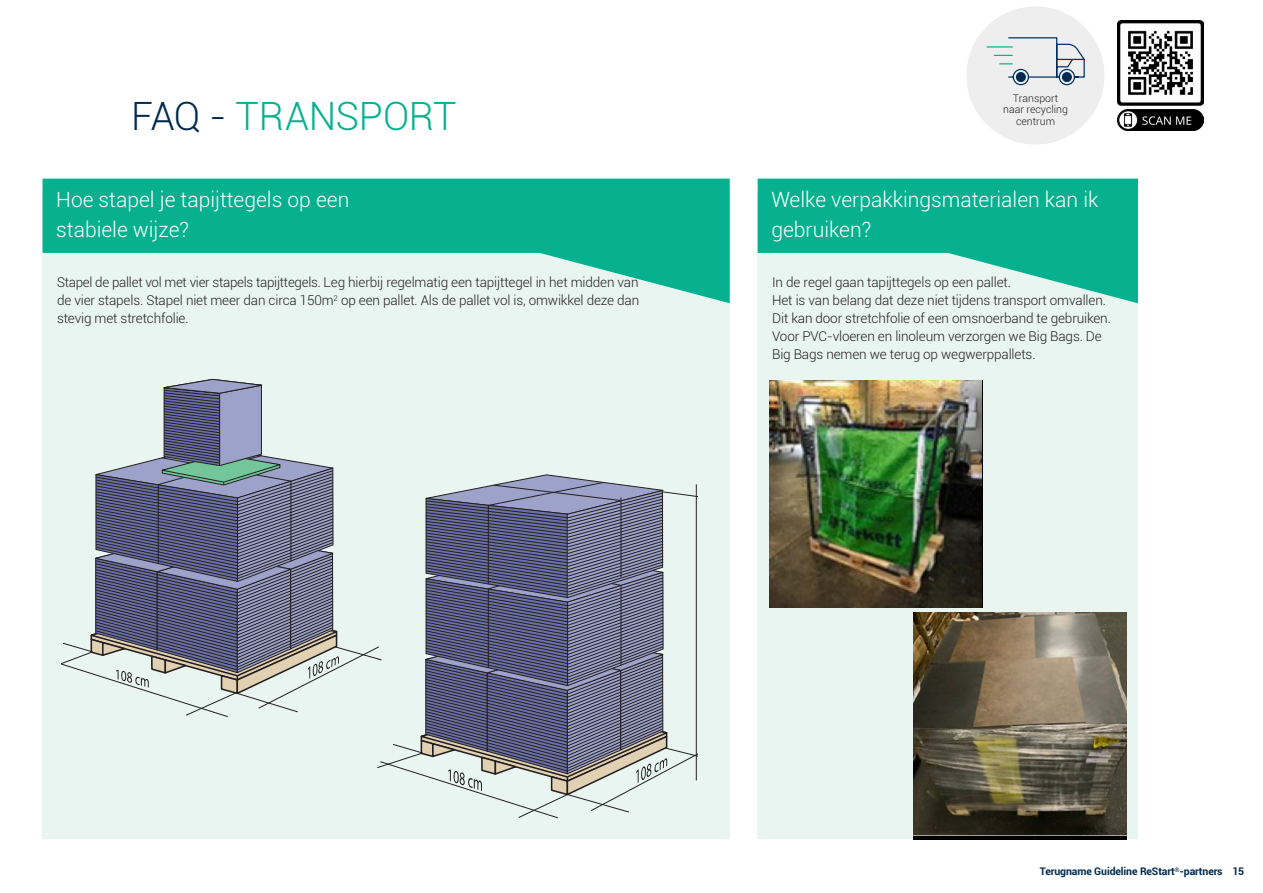
<style>
.page{position:relative;width:1263px;height:893px;background:#fff}
.page>*{position:absolute;margin:0;border:0;box-sizing:border-box;transform-origin:0 0}
.Intro_mono_-_12_18{font:300 39px "Roboto";letter-spacing:-.01em;color:#07b18f}
.t1{font:300 21px/30px "Roboto";color:#fff}
.t2{font:300 13.5px/18px "Roboto";letter-spacing:-.01em;color:#231f20;text-align:justify}
.t3{font:700 10.5px "Roboto";letter-spacing:-.01em;color:#00294e}
.t4{font:300 10.5px "Roboto";color:#231f20}
.s1{color:#00294e}
</style>
<div class="page">
<div style="left:43px;top:191px;width:687px;height:648px;background:#e8f5f0"></div>
<svg style="left:43px;top:179px;width:687px;height:124px;fill:#07b18f"></svg>
<img style="left:1118px;top:20px;width:85px;height:111px">
<div style="left:966px;top:6px;width:138px;height:139px;background:#eeeeef;border-radius:50%"></div>
<svg style="left:994px;top:37px;width:91px;height:49px"></svg>
<hr style="left:987px;top:46px;width:25px;height:2px;background:#07b18f">
<div style="left:1016px;top:73px;width:9px;height:8px;background:#00294e;border-radius:50%"></div>
<div style="left:1016px;top:72px;width:10px;height:10px;border:1px solid #003059;border-radius:50%"></div>
<div style="left:1062px;top:73px;width:9px;height:8px;background:#00294e;border-radius:50%"></div>
<div style="left:1062px;top:72px;width:10px;height:10px;border:1px solid #003059;border-radius:50%"></div>
<svg style="left:61px;top:379px;width:637px;height:440px"></svg>
<div style="left:758px;top:191px;width:380px;height:648px;background:#e8f5f0"></div>
<svg style="left:758px;top:179px;width:380px;height:124px;fill:#07b18f"></svg>
<img style="left:769px;top:381px;width:214px;height:226px">
<img style="left:913px;top:613px;width:214px;height:226px">
<p class="Intro_mono_-_12_18" style="left:131px;top:89px;width:327px"><span class="s1">FAQ -</span> TRANSPORT</p>
<p class="t1" style="left:56px;top:183px;width:295px">Hoe stapel je tapijttegels op een stabiele wijze?</p>
<p class="t2" style="left:57px;top:273px;width:584px">Stapel de pallet vol met vier stapels tapijttegels. Leg hierbij regelmatig een tapijttegel in het midden van de vier stapels. Stapel niet meer dan circa 150m<sup>2</sup> op een pallet. Als de pallet vol is, omwikkel deze dan stevig met stretchfolie.</p>
<p class="t4" style="left:1013px;top:91px;width:47px">Transport</p>
<p class="t4" style="left:1003px;top:102px;width:66px">naar recycling</p>
<p class="t4" style="left:1016px;top:114px;width:40px">centrum</p>
<p class="t1" style="left:771px;top:183px;width:329px">Welke verpakkingsmaterialen kan ik gebruiken?</p>
<p class="t2" style="left:772px;top:273px;width:340px;text-align:left">In de regel gaan tapijttegels op een pallet.<br>Het is van belang dat deze niet tijdens transport omvallen.<br>Dit kan door stretchfolie of een omsnoerband te gebruiken.<br>Voor PVC-vloeren en linoleum verzorgen we Big Bags. De Big Bags nemen we terug op wegwerppallets.</p>
<p class="t3" style="left:1040px;top:864px;width:184px">Terugname Guideline ReStart<sup>®</sup>-partners</p>
<p class="t3" style="left:1232px;top:864px;width:13px">15</p>
</div>
